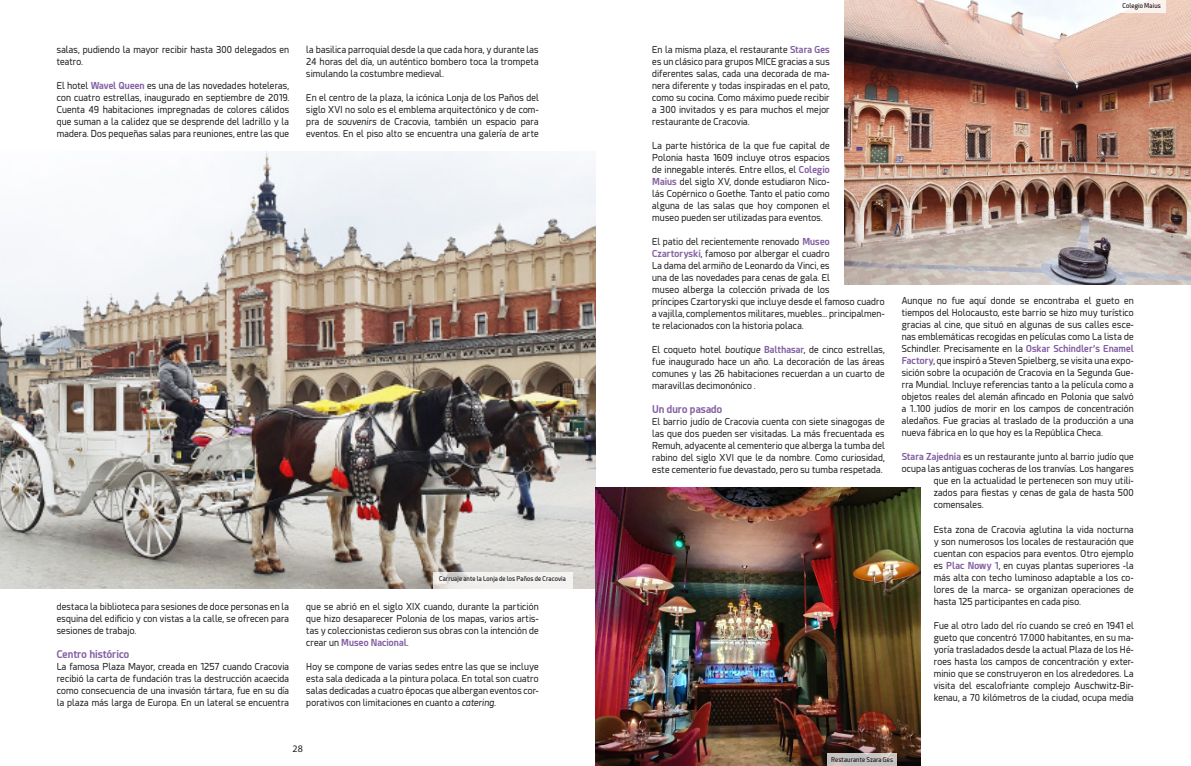
<style>
.page{position:relative;width:1191px;height:766px;background:#fff}
.page>*{position:absolute;margin:0;border:0;box-sizing:border-box;transform-origin:0 0}
.DESTINO_LADILLOS_COL{font:700 10.5px "Esphimere";color:#8460a3;scale:.95 1}
.t1{font:10px "Myriad Pro";color:#231f20}
.DESTINO_TEXTO_CORRID{font:9.5px/12px "Esphimere";letter-spacing:.01em;color:#231f20;text-align:justify;scale:.95 1}
.DESTINO_Pies_Foto{font:600 6.5px "Esphimere";letter-spacing:.02em;color:#231f20;scale:.92 1}
.s1{font-weight:700;color:#8460a3}
.s2{font-style:italic}
</style>
<div class="page">
<img style="left:1px;top:152px;width:594px;height:436px">
<svg style="left:433px;top:571px;width:139px;height:18px;fill:#f2f2f0"></svg>
<img style="left:844px;top:0;width:347px;height:284px">
<img style="left:595px;top:487px;width:325px;height:278px">
<svg style="left:1116px;top:0;width:49px;height:13px"></svg>
<svg style="left:827px;top:752px;width:70px;height:13px"></svg>
<p class="DESTINO_TEXTO_CORRID" style="left:57px;top:43px;width:246px">salas, pudiendo la mayor recibir hasta 300 delegados en teatro.</p>
<p class="DESTINO_TEXTO_CORRID" style="left:57px;top:79px;width:246px">El hotel <span class="s1">Wavel Queen</span> es una de las novedades hoteleras, con cuatro estrellas, inaugurado en septiembre de 2019.<br>Cuenta 49 habitaciones impregnadas de colores cálidos que suman a la calidez que se desprende del ladrillo y la madera. Dos pequeñas salas para reuniones, entre las que</p>
<p class="DESTINO_TEXTO_CORRID" style="left:306px;top:43px;width:246px">la basilica parroquial desde la que cada hora, y durante las 24 horas del día, un auténtico bombero toca la trompeta simulando la costumbre medieval.</p>
<p class="DESTINO_TEXTO_CORRID" style="left:306px;top:91px;width:246px">En el centro de la plaza, la icónica Lonja de los Paños del siglo XVI no solo es el emblema arquitectónico y de com&shy;pra de <span class="s2">souvenirs</span> de Cracovia, también un espacio para eventos. En el piso alto se encuentra una galería de arte</p>
<p class="DESTINO_TEXTO_CORRID" style="left:57px;top:600px;width:246px">destaca la biblioteca para sesiones de doce personas en la esquina del edificio y con vistas a la calle, se ofrecen para sesiones de trabajo.</p>
<p class="DESTINO_LADILLOS_COL" style="left:57px;top:647px;width:78px">Centro histórico</p>
<p class="DESTINO_TEXTO_CORRID" style="left:57px;top:660px;width:246px">La famosa Plaza Mayor, creada en 1257 cuando Cracovia recibió la carta de fundación tras la destrucción acaecida como consecuencia de una invasión tártara, fue en su día la plaza más larga de Europa. En un lateral se encuentra</p>
<p class="DESTINO_Pies_Foto" style="left:439px;top:574px;width:139px">Carruaje ante la Lonja de los Paños de Cracovia</p>
<p class="DESTINO_TEXTO_CORRID" style="left:306px;top:600px;width:246px">que se abrió en el siglo XIX cuando, durante la partición que hizo desaparecer Polonia de los mapas, varios artis&shy;tas y coleccionistas cedieron sus obras con la intención de crear un <span class="s1">Museo Nacional</span>.</p>
<p class="DESTINO_TEXTO_CORRID" style="left:306px;top:660px;width:246px">Hoy se compone de varias sedes entre las que se incluye esta sala dedicada a la pintura polaca. En total son cuatro salas dedicadas a cuatro épocas que albergan eventos cor&shy;porativos con limitaciones en cuanto a <span class="s2">catering</span>.</p>
<p class="t1" style="left:293px;top:742px;width:12px">28</p>
<p class="DESTINO_TEXTO_CORRID" style="left:652px;top:43px;width:188px">En la misma plaza, el restaurante <span class="s1">Stara Ges </span>es un clásico para grupos MICE gracias a sus diferentes salas, cada una decorada de ma&shy;nera diferente y todas inspiradas en el pato, como su cocina. Como máximo puede recibir a 300 invitados y es para muchos el mejor restaurante de Cracovia.</p>
<p class="DESTINO_TEXTO_CORRID" style="left:652px;top:139px;width:188px">La parte histórica de la que fue capital de Polonia hasta 1609 incluye otros espacios de innegable interés. Entre ellos, el <span class="s1">Colegio Maius</span> del siglo XV, donde estudiaron Nico&shy;lás Copérnico o Goethe. Tanto el patio como alguna de las salas que hoy componen el museo pueden ser utilizadas para eventos.</p>
<p class="DESTINO_TEXTO_CORRID" style="left:652px;top:235px;width:246px;text-align:left">El patio del recientemente renovado <span class="s1">Museo<br>Czartoryski</span>, famoso por albergar el cuadro<br>La dama del armiño de Leonardo da Vinci, es<br>una de las novedades para cenas de gala. El<br>museo alberga la colección privada de los<br>príncipes Czartoryski que incluye desde el famoso cuadro a vajilla, complementos militares, muebles... principalmen&shy;te relacionados con la historia polaca.</p>
<p class="DESTINO_TEXTO_CORRID" style="left:652px;top:343px;width:246px">El coqueto hotel <span class="s2">boutique</span> <span class="s1">Balthasar</span>, de cinco estrellas, fue inaugurado hace un año. La decoración de las áreas comunes y las 26 habitaciones recuerdan a un cuarto de maravillas decimonónico .</p>
<p class="DESTINO_LADILLOS_COL" style="left:652px;top:402px;width:75px">Un duro pasado</p>
<p class="DESTINO_TEXTO_CORRID" style="left:652px;top:415px;width:246px">El barrio judío de Cracovia cuenta con siete sinagogas de las que dos pueden ser visitadas. La más frecuentada es Remuh, adyacente al cementerio que alberga la tumba del rabino del siglo XVI que le da nombre. Como curiosidad, este cementerio fue devastado, pero su tumba respetada.</p>
<p class="DESTINO_Pies_Foto" style="left:1122px;top:2px;width:43px">Colegio Maius</p>
<p class="DESTINO_TEXTO_CORRID" style="left:901px;top:295px;width:246px">Aunque no fue aquí donde se encontraba el gueto en tiempos del Holocausto, este barrio se hizo muy turístico gracias al cine, que situó en algunas de sus calles esce&shy;nas emblemáticas recogidas en películas como La lista de Schindler. Precisamente en la <span class="s1">Oskar Schindler’s Enamel Factory</span>, que inspiró a Steven Spielberg, se visita una expo&shy;sición sobre la ocupación de Cracovia en la Segunda Gue&shy;rra Mundial. Incluye referencias tanto a la película como a objetos reales del alemán afincado en Polonia que salvó a 1..100 judíos de morir en los campos de concentración aledaños. Fue gracias al traslado de la producción a una nueva fábrica en lo que hoy es la República Checa.</p>
<p class="DESTINO_TEXTO_CORRID" style="left:901px;top:451px;width:246px"><span class="s1">Stara Zajednia</span> es un restaurante junto al barrio judío que</p>
<p class="DESTINO_TEXTO_CORRID" style="left:901px;top:463px;width:246px">ocupa las antiguas cocheras de los tranvías. Los hangares</p>
<p class="DESTINO_TEXTO_CORRID" style="left:933px;top:475px;width:212px">que en la actualidad le pertenecen son muy utili-</p>
<p class="DESTINO_TEXTO_CORRID" style="left:933px;top:487px;width:212px">zados para fiestas y cenas de gala de hasta 500</p>
<p class="DESTINO_TEXTO_CORRID" style="left:933px;top:499px;width:54px">comensales.</p>
<p class="DESTINO_TEXTO_CORRID" style="left:933px;top:523px;width:212px">Esta zona de Cracovia aglutina la vida nocturna y son numerosos los locales de restauración que cuentan con espacios para eventos. Otro ejemplo es <span class="s1">Plac Nowy 1</span>, en cuyas plantas superiores -la más alta con techo luminoso adaptable a los co&shy;lores de la marca- se organizan operaciones de hasta 125 participantes en cada piso.</p>
<p class="DESTINO_TEXTO_CORRID" style="left:933px;top:619px;width:212px">Fue al otro lado del río cuando se creó en 1941 el gueto que concentró 17.000 habitantes, en su ma&shy;yoría trasladados desde la actual Plaza de los Hé&shy;roes hasta los campos de concentración y exter&shy;minio que se construyeron en los alrededores. La visita del escalofriante complejo Auschwitz-Bir&shy;kenau, a 70 kilómetros de la ciudad, ocupa media</p>
<p class="DESTINO_Pies_Foto" style="left:831px;top:755px;width:69px">Restaurante Szara Ges</p>
</div>
